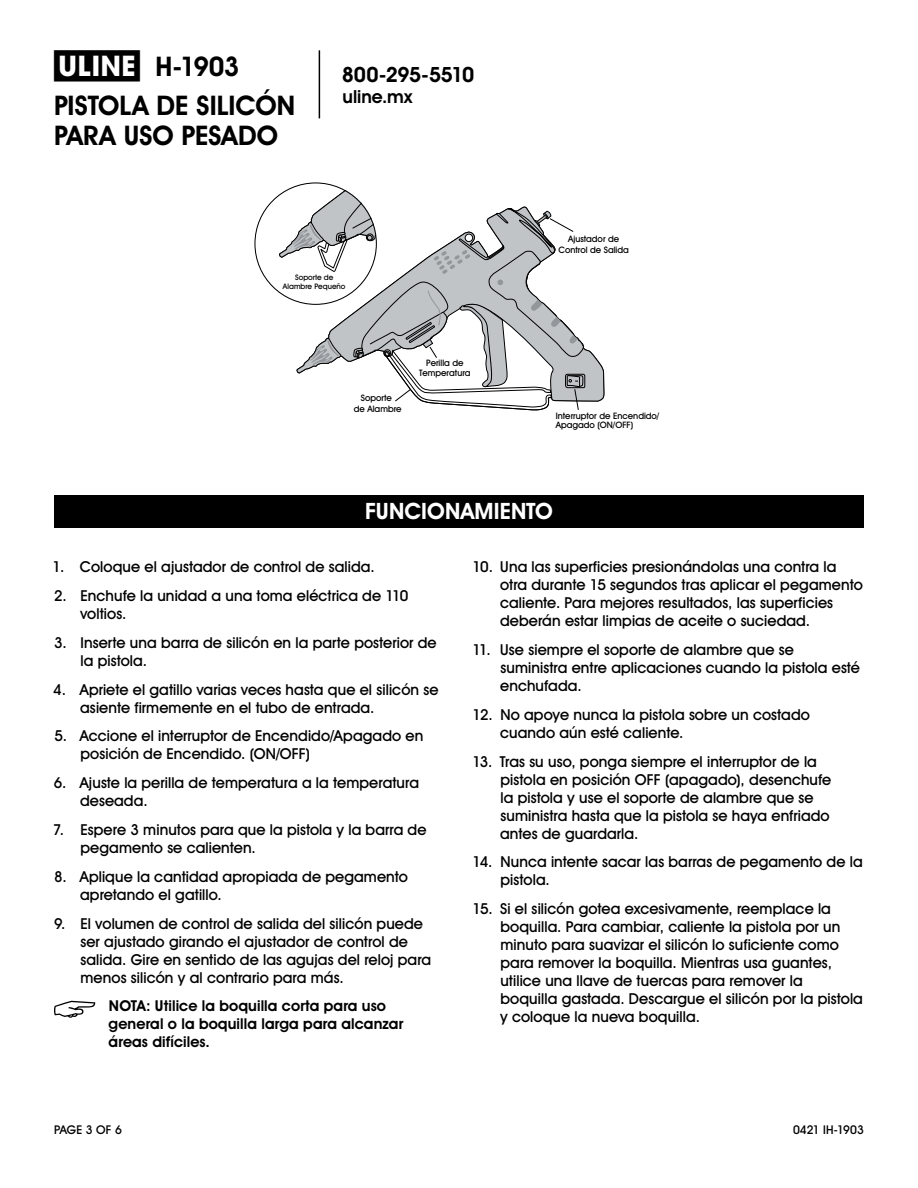
<style>
.page{position:relative;width:918px;height:1188px;background:#fff}
.page>*{position:absolute;margin:0;border:0;box-sizing:border-box;transform-origin:0 0}
.t1{font:700 27px/30px "Uline Two Knine";color:#000}
.t2{font:700 22.5px "Uline Two Knine";letter-spacing:.005em;color:#fff}
.t3{font:700 21px "Uline Two Knine";letter-spacing:-.02em;color:#000}
.t4{font:700 18px "Uline Two Knine";color:#000}
.t5{font:15px/18px "Uline Two Knine";letter-spacing:.005em;color:#000}
.t6{font:700 15px/18px "Uline Two Knine";letter-spacing:.005em;color:#000}
.t7{font:12px "Uline Two Knine";color:#000}
.t8{font:8.85px/10.6px "Uline Two Knine";color:#000;text-align:center}
.t9{font:7.5px/9.1px "Uline Two Knine";color:#000;text-align:center}
.s1{font-size:28.5px}
</style>
<div class="page">
<hr style="left:319px;top:50px;width:1px;height:68px;background:#000">
<div style="left:54px;top:495px;width:810px;height:33px;background:#000"></div>
<svg style="left:54px;top:1001px;width:41px;height:17px"></svg>
<svg style="left:585px;top:349px;width:20px;height:53px"></svg>
<svg style="left:279px;top:184px;width:306px;height:227px"></svg>
<h1 class="t1" style="left:54px;top:51px;width:187px"><span class="s1">π</span> H-1903</h1>
<h1 class="t1" style="left:54px;top:90px;width:243px">PISTOLA DE SILICÓN<br>PARA USO PESADO</h1>
<h3 class="t3" style="left:342px;top:62px;width:134px">800-295-5510</h3>
<p class="t4" style="left:342px;top:86px;width:71px">uline.mx</p>
<p class="t9" style="left:283px;top:273px;width:64px">Soporte de<br>Alambre Pequeño</p>
<p class="t8" style="left:354px;top:392px;width:49px">Soporte<br>de Alambre</p>
<p class="t8" style="left:419px;top:357px;width:53px">Perilla de<br>Temperatura</p>
<p class="t8" style="left:558px;top:233px;width:72px">Ajustador de<br>Control de Salida</p>
<p class="t8" style="left:556px;top:410px;width:105px;line-height:9.9px;text-align:left">Interruptor de Encendido/<br>Apagado (ON/OFF)</p>
<h2 class="t2" style="left:365px;top:498px;width:189px">FUNCIONAMIENTO</h2>
<p class="t5" style="left:53px;top:558px;width:324px">1. Coloque el ajustador de control de salida.</p>
<p class="t5" style="left:80px;top:587px;width:330px;text-indent:-26px">2. Enchufe la unidad a una toma eléctrica de 110 voltios.</p>
<p class="t5" style="left:81px;top:633px;width:358px;text-indent:-26px">3. Inserte una barra de silicón en la parte posterior de la pistola.</p>
<p class="t5" style="left:80px;top:680px;width:360px;text-indent:-27px">4. Apriete el gatillo varias veces hasta que el silicón se asiente firmemente en el tubo de entrada.</p>
<p class="t5" style="left:81px;top:727px;width:344px;text-indent:-26px">5. Accione el interruptor de Encendido/Apagado en posición de Encendido. (ON/OFF)</p>
<p class="t5" style="left:80px;top:774px;width:340px;text-indent:-26px">6. Ajuste la perilla de temperatura a la temperatura deseada.</p>
<p class="t5" style="left:81px;top:821px;width:348px;text-indent:-28px">7. Espere 3 minutos para que la pistola y la barra de pegamento se calienten.</p>
<p class="t5" style="left:80px;top:867px;width:329px;text-indent:-26px">8. Aplique la cantidad apropiada de pegamento apretando el gatillo.</p>
<p class="t5" style="left:80px;top:914px;width:352px;text-indent:-26px">9. El volumen de control de salida del silicón puede ser ajustado girando el ajustador de control de salida. Gire en sentido de las agujas del reloj para menos silicón y al contrario para más.</p>
<p class="t6" style="left:109px;top:997px;width:296px">NOTA: Utilice la boquilla corta para uso general o la boquilla larga para alcanzar áreas difíciles.</p>
<p class="t5" style="left:500px;top:558px;width:364px;text-indent:-27px">10. Una las superficies presionándolas una contra la otra durante 15 segundos tras aplicar el pegamento caliente. Para mejores resultados, las superficies deberán estar limpias de aceite o suciedad.</p>
<p class="t5" style="left:500px;top:641px;width:361px;text-indent:-28px">11. Use siempre el soporte de alambre que se suministra entre aplicaciones cuando la pistola esté enchufada.</p>
<p class="t5" style="left:500px;top:705px;width:311px;text-indent:-28px">12. No apoye nunca la pistola sobre un costado cuando aún esté caliente.</p>
<p class="t5" style="left:500px;top:752px;width:333px;text-indent:-27px">13. Tras su uso, ponga siempre el interruptor de la pistola en posición OFF (apagado), desenchufe la pistola y use el soporte de alambre que se suministra hasta que la pistola se haya enfriado antes de guardarla.</p>
<p class="t5" style="left:501px;top:853px;width:364px;text-indent:-28px">14. Nunca intente sacar las barras de pegamento de la pistola.</p>
<p class="t5" style="left:500px;top:900px;width:364px;text-indent:-27px">15. Si el silicón gotea excesivamente, reemplace la boquilla. Para cambiar, caliente la pistola por un minuto para suavizar el silicón lo suficiente como para remover la boquilla. Mientras usa guantes, utilice una llave de tuercas para remover la boquilla gastada. Descargue el silicón por la pistola y coloque la nueva boquilla.</p>
<p class="t7" style="left:54px;top:1122px;width:69px">PAGE 3 OF 6</p>
<p class="t7" style="left:793px;top:1122px;width:72px">0421 IH-1903</p>
</div>
